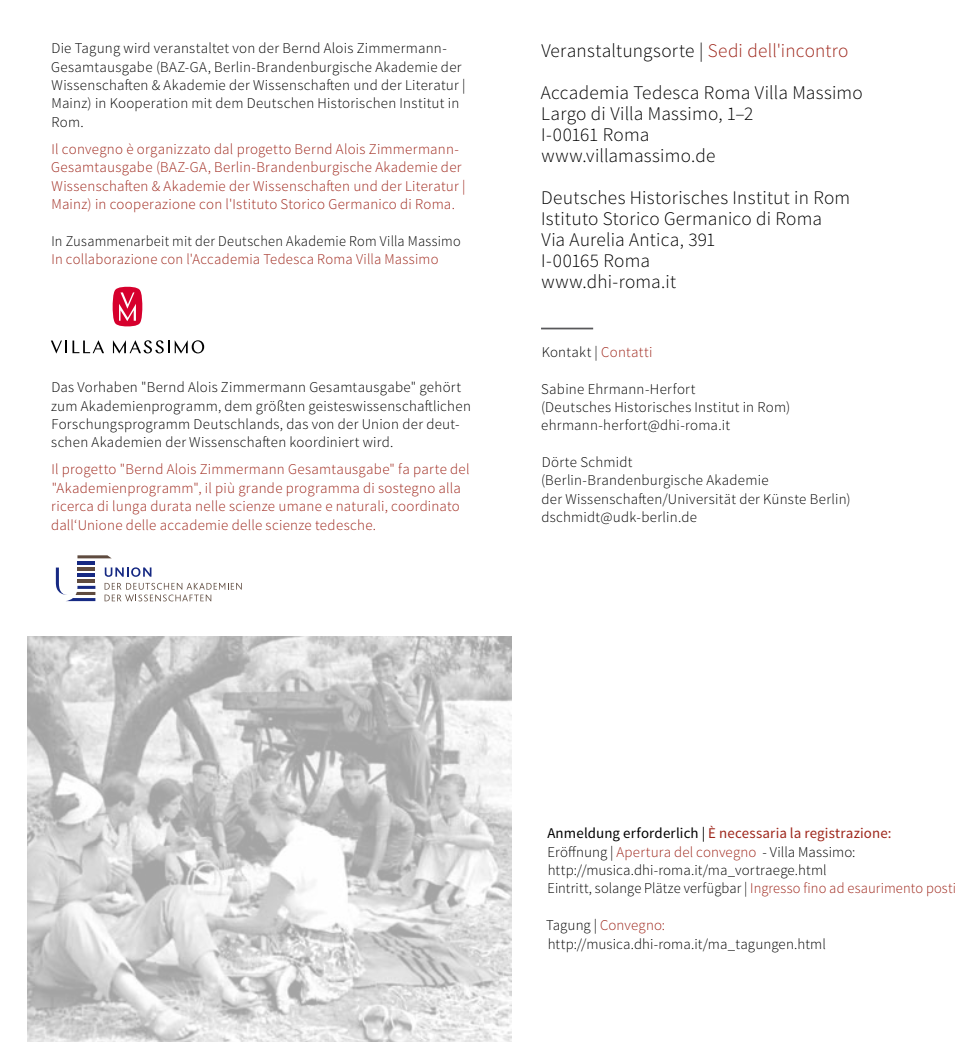
<style>
.page{position:relative;width:978px;height:1042px;background:#fff}
.page>*{position:absolute;margin:0;border:0;box-sizing:border-box;transform-origin:0 0}
.t1{font:300 19.25px/21px "Source Sans Pro";letter-spacing:.01em;color:#000}
.t2{font:300 14.88px/18.4px "Source Sans Pro";letter-spacing:.02em;color:#000}
.t3{font:300 14.88px/18.4px "Source Sans Pro";letter-spacing:.02em;color:#9e261b}
.t4{font:300 14.88px "Source Sans Pro";letter-spacing:.02em;color:#000;scale:.96 1}
.s1{color:#9e261b}
.s2{font-weight:400}
.s3{font-weight:400;color:#9e261b}
</style>
<div class="page">
<img style="left:27px;top:636px;width:484px;height:406px">
<hr style="left:541px;top:328px;width:52px;height:1px;background:#58585a">
<svg style="left:113px;top:287px;width:29px;height:39px"></svg>
<svg style="left:51px;top:340px;width:53px;height:13px"></svg>
<svg style="left:113px;top:340px;width:91px;height:13px"></svg>
<svg style="left:105px;top:567px;width:46px;height:10px"></svg>
<svg style="left:105px;top:583px;width:137px;height:18px"></svg>
<svg style="left:77px;top:555px;width:34px;height:3px"></svg>
<svg style="left:56px;top:567px;width:39px;height:34px"></svg>
<hr style="left:77px;top:580px;width:18px;height:3px;background:#5f4b3f">
<hr style="left:77px;top:561px;width:18px;height:3px;background:#162983">
<hr style="left:77px;top:567px;width:18px;height:3px;background:#5f4b3f">
<hr style="left:77px;top:573px;width:18px;height:4px;background:#162983">
<p class="t2" style="left:51px;top:39px;width:415px">Die Tagung wird veranstaltet von der Bernd Alois Zimmermann-Gesamtausgabe (BAZ-GA, Berlin-Brandenburgische Akademie der Wissenschaften &amp; Akademie der Wissenschaften und der Literatur | Mainz) in Kooperation mit dem Deutschen Historischen Institut in Rom.</p>
<p class="t3" style="left:51px;top:140px;width:415px">Il convegno è organizzato dal progetto Bernd Alois Zimmermann-Gesamtausgabe (BAZ-GA, Berlin-Brandenburgische Akademie der Wissenschaften &amp; Akademie der Wissenschaften und der Literatur | Mainz) in cooperazione con l'Istituto Storico Germanico di Roma.</p>
<p class="t4" style="left:51px;top:232px;width:428px">In Zusammenarbeit mit der Deutschen Akademie Rom Villa Massimo</p>
<p class="t3" style="left:51px;top:250px;width:388px">In collaborazione con l'Accademia Tedesca Roma Villa Massimo</p>
<p class="t2" style="left:51px;top:378px;width:421px">Das Vorhaben "Bernd Alois Zimmermann Gesamtausgabe" gehört zum Akademienprogramm, dem größten geisteswissenschaftlichen Forschungsprogramm Deutschlands, das von der Union der deut&shy;schen Akademien der Wissenschaften koordiniert wird.</p>
<p class="t3" style="left:51px;top:460px;width:420px">Il progetto "Bernd Alois Zimmermann Gesamtausgabe" fa parte del "Akademienprogramm", il più grande programma di sostegno alla ricerca di lunga durata nelle scienze umane e naturali, coordinato dall‘Unione delle accademie delle scienze tedesche.</p>
<p class="t1" style="left:540px;top:29px;width:323px;line-height:42px">Veranstaltungsorte | <span class="s1">Sedi dell'incontro<br></span>Accademia Tedesca Roma Villa Massimo</p>
<p class="t1" style="left:541px;top:103px;width:214px">Largo di Villa Massimo, 1–2<br>I-00161 Roma www.villamassimo.de</p>
<p class="t1" style="left:541px;top:187px;width:310px">Deutsches Historisches Institut in Rom<br>Istituto Storico Germanico di Roma<br>Via Aurelia Antica, 391<br>I-00165 Roma<br>www.dhi-roma.it</p>
<p class="t2" style="left:541px;top:343px;width:112px">Kontakt | <span class="s1">Contatti</span></p>
<p class="t2" style="left:541px;top:379px;width:250px">Sabine Ehrmann-Herfort<br>(Deutsches Historisches Institut in Rom) ehrmann-herfort@dhi-roma.it</p>
<p class="t2" style="left:541px;top:453px;width:311px">Dörte Schmidt<br>(Berlin-Brandenburgische Akademie<br>der Wissenschaften/Universität der Künste Berlin) dschmidt@udk-berlin.de</p>
<p class="t2" style="left:547px;top:824px;width:410px"><span class="s2">Anmeldung erforderlich |</span> <span class="s3">È necessaria la registrazione:<br></span>Eröffnung | <span class="s1">Apertura del convegno</span> - Villa Massimo: http://musica.dhi-roma.it/ma_vortraege.html<br>Eintritt, solange Plätze verfügbar | <span class="s1">Ingresso fino ad esaurimento posti</span></p>
<p class="t2" style="left:546px;top:916px;width:281px">Tagung | <span class="s1">Convegno: </span>http://musica.dhi-roma.it/ma_tagungen.html</p>
</div>
